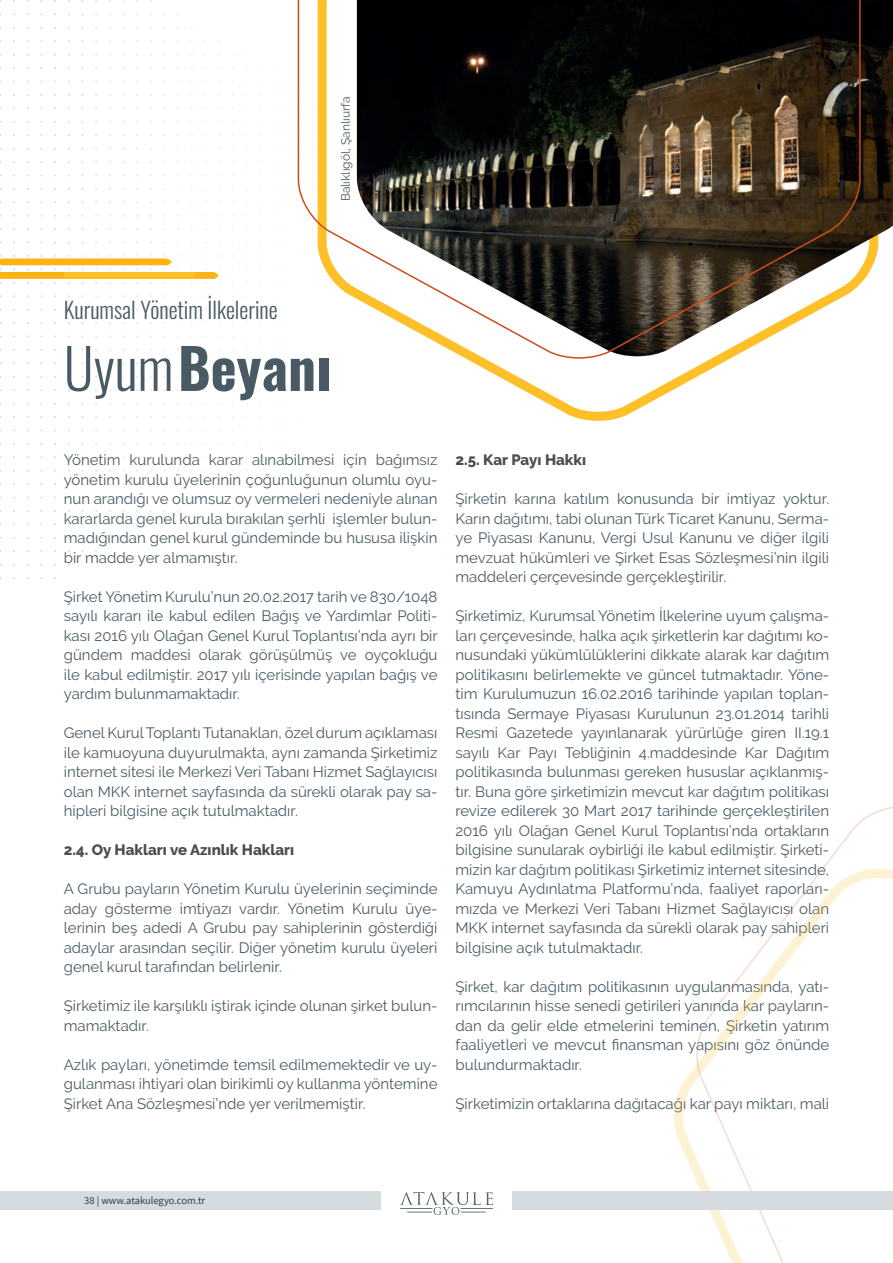
<style>
.page{position:relative;width:893px;height:1263px;background:#fff}
.page>*{position:absolute;margin:0;border:0;box-sizing:border-box;transform-origin:0 0}
.t1{font:700 55.5px "Oswald";color:#4a5a64}
.t2{font:300 22.5px "Oswald";color:#4a5a64}
.t3{font:15px/19.5px "Raleway";color:#4a5a64;text-align:justify}
.t4{font:800 15px "Raleway";color:#4b4c4d}
.t5{font:12px "Raleway";color:#4a5a64}
.t6{font:10.5px "Source Sans Pro";color:#2e3e48}
.s1{font-weight:300}
</style>
<div class="page">
<svg style="left:0;top:0;width:261px;height:579px"></svg>
<svg style="left:0;top:258px;width:172px;height:7px"></svg>
<svg style="left:0;top:272px;width:219px;height:7px;background:#fcba24"></svg>
<svg style="left:467px;top:359px;width:262px;height:62px"></svg>
<img style="left:861px;top:0;width:32px;height:283px">
<svg style="left:297px;top:0;width:564px;height:359px"></svg>
<svg style="left:665px;top:1068px;width:29px;height:124px"></svg>
<svg style="left:694px;top:807px;width:199px;height:456px"></svg>
<svg style="left:400px;top:1192px;width:93px;height:23px"></svg>
<div style="left:513px;top:1192px;width:380px;height:18px;background:#d5dbdf"></div>
<div style="left:0;top:1192px;width:380px;height:18px;background:#d5dbdf"></div>
<p class="t5" style="left:339px;top:201px;width:106px;rotate:-90deg">Balıklıgöl, Şanlıurfa</p>
<h2 class="t2" style="left:64px;top:290px;width:215px">Kurumsal Yönetim İlkelerine</h2>
<h1 class="t1" style="left:64px;top:339px;width:269px"><span class="s1">Uyum</span>Beyanı</h1>
<p class="t3" style="left:64px;top:450px;width:375px">Yönetim kurulunda karar alınabilmesi için bağımsız yönetim kurulu üyelerinin çoğunluğunun olumlu oyu&shy;nun arandığı ve olumsuz oy vermeleri nedeniyle alınan kararlarda genel kurula bırakılan şerhli işlemler bulun&shy;madığından genel kurul gündeminde bu hususa ilişkin bir madde yer almamıştır.</p>
<p class="t3" style="left:64px;top:587px;width:376px">Şirket Yönetim Kurulu’nun 20.02.2017 tarih ve 830/1048 sayılı kararı ile kabul edilen Bağış ve Yardımlar Politi&shy;kası 2016 yılı Olağan Genel Kurul Toplantısı’nda ayrı bir gündem maddesi olarak görüşülmüş ve oyçokluğu ile kabul edilmiştir. 2017 yılı içerisinde yapılan bağış ve yardım bulunmamaktadır.</p>
<p class="t3" style="left:64px;top:723px;width:375px">Genel Kurul Toplantı Tutanakları, özel durum açıklaması ile kamuoyuna duyurulmakta, aynı zamanda Şirketimiz internet sitesi ile Merkezi Veri Tabanı Hizmet Sağlayıcısı olan MKK internet sayfasında da sürekli olarak pay sa&shy;hipleri bilgisine açık tutulmaktadır.</p>
<p class="t4" style="left:64px;top:841px;width:232px">2.4. Oy Hakları ve Azınlık Hakları</p>
<p class="t3" style="left:64px;top:879px;width:375px">A Grubu payların Yönetim Kurulu üyelerinin seçiminde aday gösterme imtiyazı vardır. Yönetim Kurulu üye&shy;lerinin beş adedi A Grubu pay sahiplerinin gösterdiği adaylar arasından seçilir. Diğer yönetim kurulu üyeleri genel kurul tarafından belirlenir.</p>
<p class="t3" style="left:64px;top:996px;width:375px">Şirketimiz ile karşılıklı iştirak içinde olunan şirket bulun&shy;mamaktadır.</p>
<p class="t3" style="left:64px;top:1055px;width:375px">Azlık payları, yönetimde temsil edilmemektedir ve uy&shy;gulanması ihtiyari olan birikimli oy kullanma yöntemine Şirket Ana Sözleşmesi’nde yer verilmemiştir.</p>
<p class="t4" style="left:455px;top:451px;width:132px">2.5. Kar Payı Hakkı</p>
<p class="t3" style="left:455px;top:489px;width:375px">Şirketin karına katılım konusunda bir imtiyaz yoktur.<br>Karın dağıtımı, tabi olunan Türk Ticaret Kanunu, Serma&shy;ye Piyasası Kanunu, Vergi Usul Kanunu ve diğer ilgili mevzuat hükümleri ve Şirket Esas Sözleşmesi’nin ilgili maddeleri çerçevesinde gerçekleştirilir.</p>
<p class="t3" style="left:455px;top:606px;width:375px">Şirketimiz, Kurumsal Yönetim İlkelerine uyum çalışma&shy;ları çerçevesinde, halka açık şirketlerin kar dağıtımı ko&shy;nusundaki yükümlülüklerini dikkate alarak kar dağıtım politikasını belirlemekte ve güncel tutmaktadır. Yöne&shy;tim Kurulumuzun 16.02.2016 tarihinde yapılan toplan&shy;tısında Sermaye Piyasası Kurulunun 23.01.2014 tarihli Resmi Gazetede yayınlanarak yürürlüğe giren II.19.1 sayılı Kar Payı Tebliğinin 4.maddesinde Kar Dağıtım politikasında bulunması gereken hususlar açıklanmış&shy;tır. Buna göre şirketimizin mevcut kar dağıtım politikası revize edilerek 30 Mart 2017 tarihinde gerçekleştirilen 2016 yılı Olağan Genel Kurul Toplantısı’nda ortakların bilgisine sunularak oybirliği ile kabul edilmiştir. Şirketi&shy;mizin kar dağıtım politikası Şirketimiz internet sitesinde, Kamuyu Aydınlatma Platformu’nda, faaliyet raporları&shy;mızda ve Merkezi Veri Tabanı Hizmet Sağlayıcısı olan MKK internet sayfasında da sürekli olarak pay sahipleri bilgisine açık tutulmaktadır.</p>
<p class="t3" style="left:455px;top:977px;width:375px">Şirket, kar dağıtım politikasının uygulanmasında, yatı&shy;rımcılarının hisse senedi getirileri yanında kar payların&shy;dan da gelir elde etmelerini teminen, Şirketin yatırım faaliyetleri ve mevcut finansman yapısını göz önünde bulundurmaktadır.</p>
<p class="t3" style="left:455px;top:1094px;width:375px">Şirketimizin ortaklarına dağıtacağı kar payı miktarı, mali</p>
<p class="t6" style="left:84px;top:1193px;width:122px">38 | www.atakulegyo.com.tr</p>
</div>
